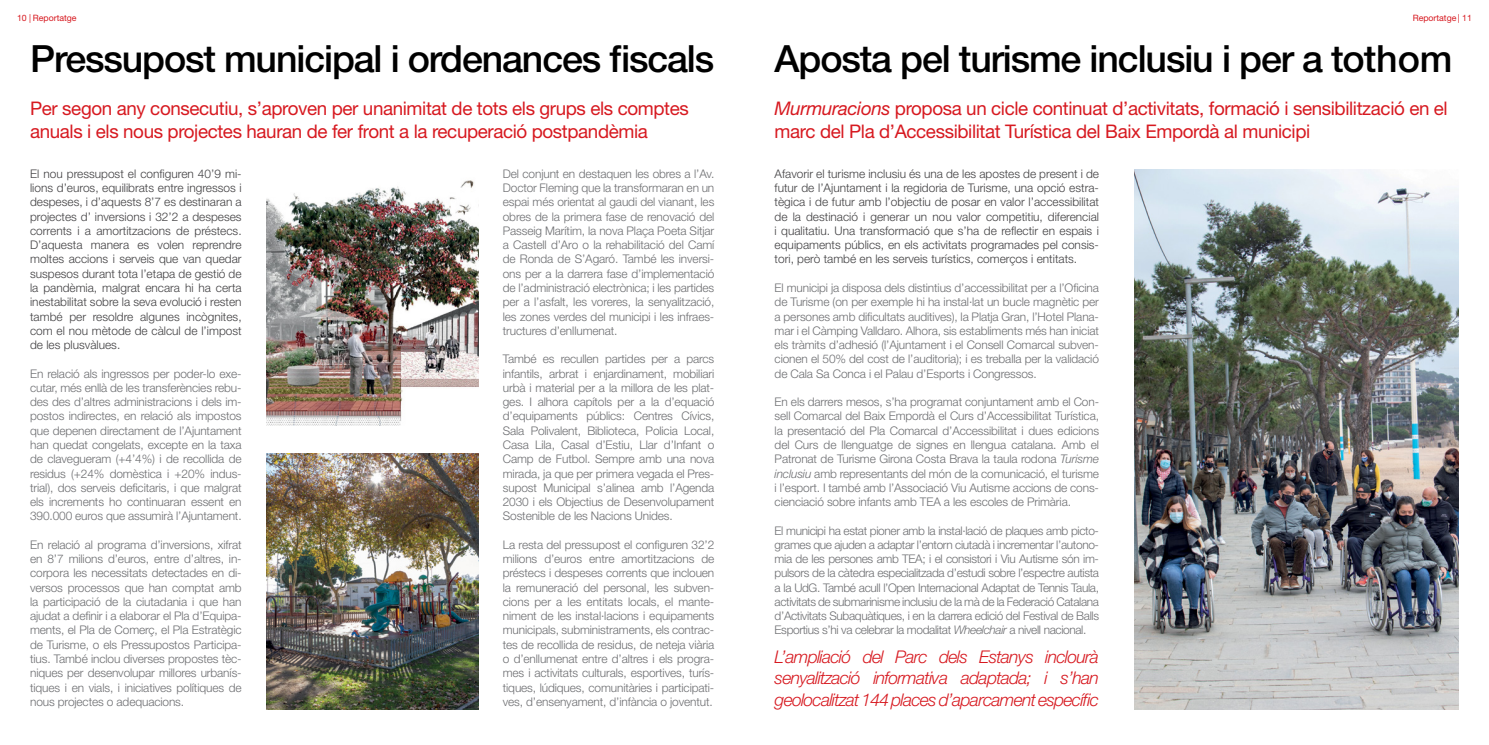
<style>
.page{position:relative;width:1489px;height:745px;background:#fff}
.page>*{position:absolute;margin:0;border:0;box-sizing:border-box;transform-origin:0 0}
.t1{font:500 37.5px "Helvetica Neue LT Std";letter-spacing:-.03em;color:#000}
.t2{font:18.75px/22.5px "Helvetica Neue LT Std";letter-spacing:-.02em;color:#d71920}
.t3{font:italic 300 17.5px/21.2px "Helvetica Neue LT Std";letter-spacing:-.04em;color:#d71920;text-align:justify}
.t4{font:300 11.88px/14.2px "Helvetica Neue LT Std";letter-spacing:-.01em;color:#6d6e71;text-align:justify}
.t5{font:300 11.88px/14.2px "Helvetica Neue LT Std";color:#414042;text-align:justify}
.t6{font:8.75px "Helvetica Neue LT Std";color:#d71920}
.s1{font-style:italic}
</style>
<div class="page">
<img style="left:1134px;top:169px;width:324px;height:540px">
<img style="left:266px;top:453px;width:212px;height:256px">
<img style="left:266px;top:180px;width:212px;height:245px">
<p class="t6" style="left:17px;top:13px;width:61px">10 | Reportatge</p>
<p class="t6" style="left:1412px;top:13px;width:61px">Reportatge | 11</p>
<h1 class="t1" style="left:30px;top:36px;width:685px">Pressupost municipal i ordenances fiscals</h1>
<h2 class="t2" style="left:30px;top:97px;width:660px">Per segon any consecutiu, s’aproven per unanimitat de tots els grups els comptes anuals i els nous projectes hauran de fer front a la recuperació postpandèmia</h2>
<p class="t5" style="left:30px;top:166px;width:213px">El nou pressupost el configuren 40’9 mi&shy;lions d’euros, equilibrats entre ingressos i despeses, i d’aquests 8’7 es destinaran a projectes d’ inversions i 32’2 a despeses corrents i a amortitzacions de préstecs.<br>D’aquesta manera es volen reprendre moltes accions i serveis que van quedar suspesos durant tota l’etapa de gestió de la pandèmia, malgrat encara hi ha certa inestabilitat sobre la seva evolució i resten també per resoldre algunes incògnites, com el nou mètode de càlcul de l’impost de les plusvàlues.</p>
<p class="t4" style="left:30px;top:366px;width:213px">En relació als ingressos per poder-lo exe&shy;cutar, més enllà de les transferències rebu&shy;des des d’altres administracions i dels im&shy;postos indirectes, en relació als impostos que depenen directament de l’Ajuntament han quedat congelats, excepte en la taxa de clavegueram (+4’4%) i de recollida de residus (+24% domèstica i +20% indus&shy;trial), dos serveis deficitaris, i que malgrat els increments ho continuaran essent en 390.000 euros que assumirà l’Ajuntament.</p>
<p class="t4" style="left:30px;top:537px;width:213px">En relació al programa d’inversions, xifrat en 8’7 milions d’euros, entre d’altres, in&shy;corpora les necessitats detectades en di&shy;versos processos que han comptat amb la participació de la ciutadania i que han ajudat a definir i a elaborar el Pla d’Equipa&shy;ments, el Pla de Comerç, el Pla Estratègic de Turisme, o els Pressupostos Participa&shy;tius. També inclou diverses propostes tèc&shy;niques per desenvolupar millores urbanís&shy;tiques i en vials, i iniciatives polítiques de nous projectes o adequacions.</p>
<h1 class="t1" style="left:774px;top:36px;width:679px">Aposta pel turisme inclusiu i per a tothom</h1>
<h2 class="t2" style="left:774px;top:97px;width:674px"><span class="s1">Murmuracions</span> proposa un cicle continuat d’activitats, formació i sensibilització en el marc del Pla d’Accessibilitat Turística del Baix Empordà al municipi</h2>
<p class="t5" style="left:774px;top:166px;width:326px">Afavorir el turisme inclusiu és una de les apostes de present i de futur de l’Ajuntament i la regidoria de Turisme, una opció estra&shy;tègica i de futur amb l’objectiu de posar en valor l’accessibilitat de la destinació i generar un nou valor competitiu, diferencial i qualitatiu. Una transformació que s’ha de reflectir en espais i equipaments públics, en els activitats programades pel consis&shy;tori, però també en les serveis turístics, comerços i entitats.</p>
<p class="t4" style="left:774px;top:280px;width:326px">El municipi ja disposa dels distintius d’accessibilitat per a l’Oficina de Turisme (on per exemple hi ha instal·lat un bucle magnètic per a persones amb dificultats auditives), la Platja Gran, l’Hotel Plana&shy;mar i el Càmping Valldaro. Alhora, sis establiments més han iniciat els tràmits d’adhesió (l’Ajuntament i el Consell Comarcal subven&shy;cionen el 50% del cost de l’auditoria); i es treballa per la validació de Cala Sa Conca i el Palau d’Esports i Congressos.</p>
<p class="t4" style="left:774px;top:394px;width:326px">En els darrers mesos, s’ha programat conjuntament amb el Con&shy;sell Comarcal del Baix Empordà el Curs d’Accessibilitat Turística, la presentació del Pla Comarcal d’Accessibilitat i dues edicions del Curs de llenguatge de signes en llengua catalana. Amb el Patronat de Turisme Girona Costa Brava la taula rodona <span class="s1">Turisme inclusiu</span> amb representants del món de la comunicació, el turisme i l’esport. I també amb l’Associació Viu Autisme accions de cons&shy;cienciació sobre infants amb TEA a les escoles de Primària.</p>
<p class="t4" style="left:774px;top:522px;width:326px">El municipi ha estat pioner amb la instal·lació de plaques amb picto&shy;grames que ajuden a adaptar l’entorn ciutadà i incrementar l’autono&shy;mia de les persones amb TEA; i el consistori i Viu Autisme són im&shy;pulsors de la càtedra especialitzada d’estudi sobre l’espectre autista a la UdG. També acull l’Open Internacional Adaptat de Tennis Taula, activitats de submarinisme inclusiu de la mà de la Federació Catalana d’Activitats Subaquàtiques, i en la darrera edició del Festival de Balls Esportius s’hi va celebrar la modalitat <span class="s1">Wheelchair</span> a nivell nacional.</p>
<h3 class="t3" style="left:774px;top:645px;width:326px">L’ampliació del Parc dels Estanys inclourà senyalització informativa adaptada; i s’han geolocalitzat 144 places d’aparcament específic</h3>
<p class="t4" style="left:503px;top:166px;width:213px">Del conjunt en destaquen les obres a l’Av.<br>Doctor Fleming que la transformaran en un espai més orientat al gaudi del vianant, les obres de la primera fase de renovació del Passeig Marítim, la nova Plaça Poeta Sitjar a Castell d’Aro o la rehabilitació del Camí de Ronda de S’Agaró. També les inversi&shy;ons per a la darrera fase d’implementació de l’administració electrònica; i les partides per a l’asfalt, les voreres, la senyalització, les zones verdes del municipi i les infraes&shy;tructures d’enllumenat.</p>
<p class="t4" style="left:503px;top:351px;width:213px">També es recullen partides per a parcs infantils, arbrat i enjardinament, mobiliari urbà i material per a la millora de les plat&shy;ges. I alhora capítols per a la d’equació d’equipaments públics: Centres Cívics, Sala Polivalent, Biblioteca, Policia Local, Casa Lila, Casal d’Estiu, Llar d’Infant o Camp de Futbol. Sempre amb una nova mirada, ja que per primera vegada el Pres&shy;supost Municipal s’alinea amb l’Agenda 2030 i els Objectius de Desenvolupament Sostenible de les Nacions Unides.</p>
<p class="t4" style="left:503px;top:537px;width:213px">La resta del pressupost el configuren 32’2 milions d’euros entre amortitzacions de préstecs i despeses corrents que inclouen la remuneració del personal, les subven&shy;cions per a les entitats locals, el mante&shy;niment de les instal·lacions i equipaments municipals, subministraments, els contrac&shy;tes de recollida de residus, de neteja viària o d’enllumenat entre d’altres i els progra&shy;mes i activitats culturals, esportives, turís&shy;tiques, lúdiques, comunitàries i participati&shy;ves, d’ensenyament, d’infància o joventut.</p>
</div>
